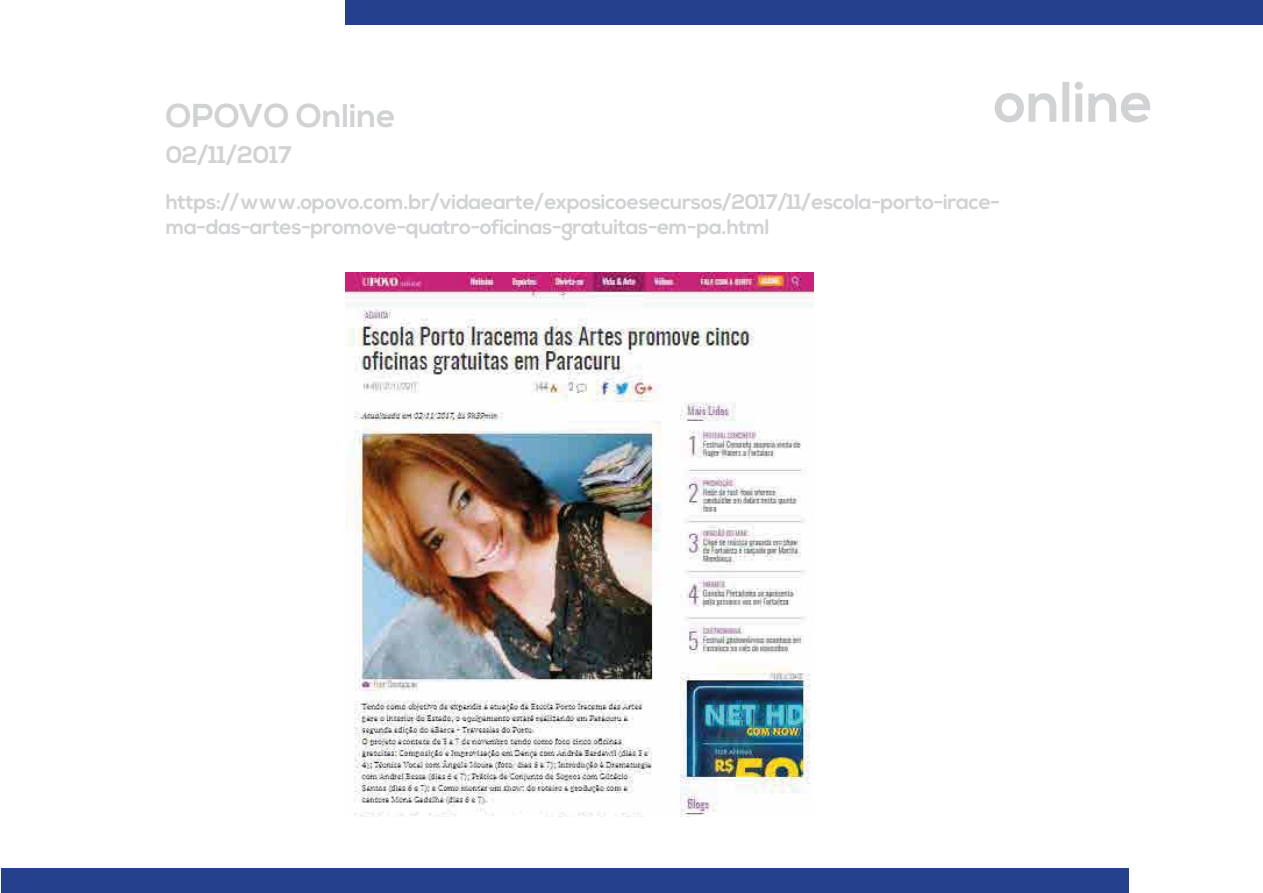
<style>
.page{position:relative;width:1263px;height:893px;background:#fff}
.page>*{position:absolute;margin:0;border:0;box-sizing:border-box;transform-origin:0 0}
.t1{font:700 33px "Nexa";color:#d1d2d4}
.t2{font:700 24px "Nexa";color:#d1d2d4}
.t3{font:700 21px/25.2px "Nexa";letter-spacing:-.02em;color:#d1d2d4}
</style>
<div class="page">
<div style="left:1px;top:868px;width:1127px;height:24px;background:#25418e"></div>
<div style="left:345px;top:1px;width:917px;height:24px;background:#25418e"></div>
<svg style="left:995px;top:81px;width:155px;height:41px"></svg>
<img style="left:345px;top:273px;width:469px;height:543px">
<h1 class="t1" style="left:166px;top:96px;width:231px">OPOVO Online</h1>
<p class="t2" style="left:166px;top:141px;width:128px">02/11/2017</p>
<p class="t3" style="left:166px;top:190px;width:836px">https://www.opovo.com.br/vidaearte/exposicoesecursos/2017/11/escola-porto-irace&shy;ma-das-artes-promove-quatro-oficinas-gratuitas-em-pa.html</p>
</div>
